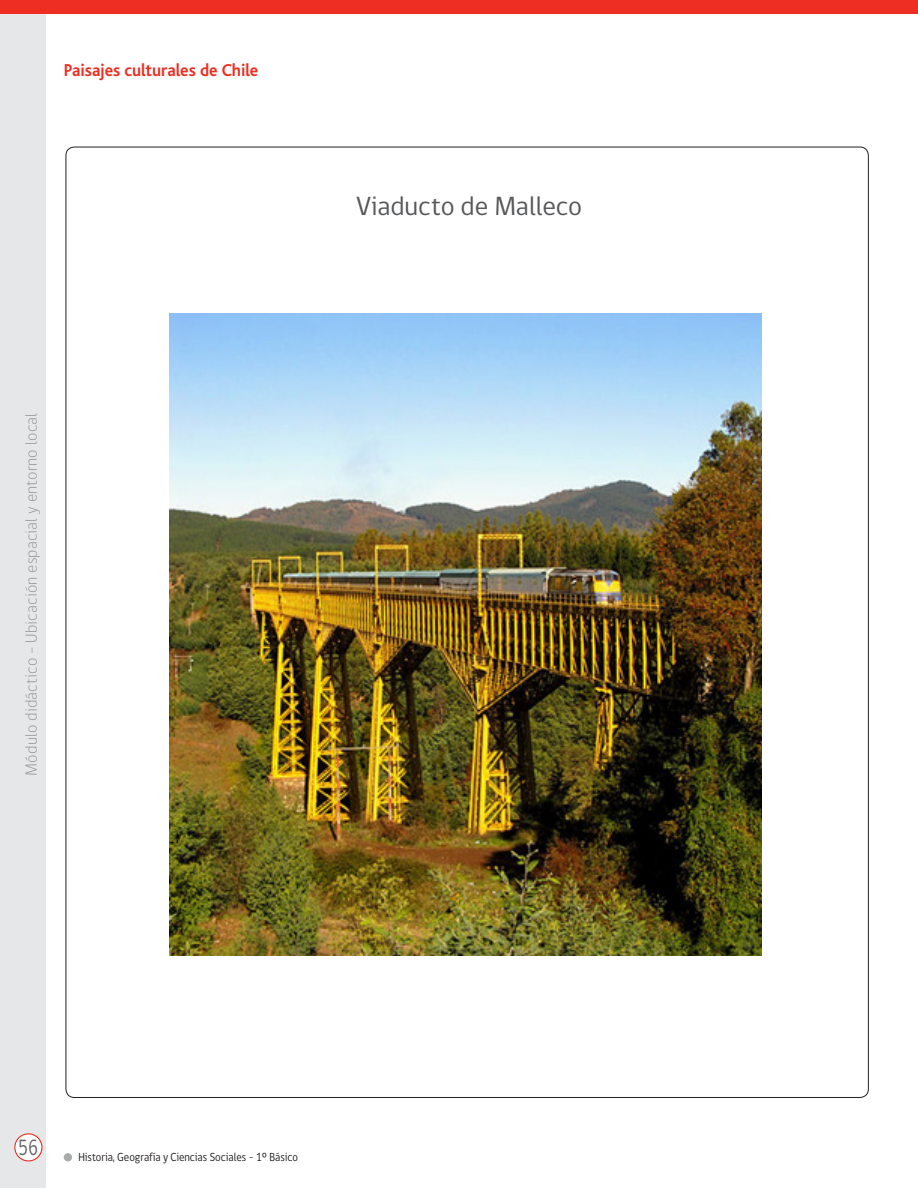
<style>
.page{position:relative;width:918px;height:1188px;background:#fff}
.page>*{position:absolute;margin:0;border:0;box-sizing:border-box;transform-origin:0 0}
.texto_clase{font:27px "gob CL";letter-spacing:-.005em;color:#57585a}
.t1{font:22.5px "gob CL";color:#636366;scale:.8 1}
.texto_clase-2{font:700 18px "Bliss";letter-spacing:-.005em;color:#ee2e22;scale:.95 1}
.t2{font:300 16.5px "gob CL";letter-spacing:.01em;color:#939598}
.t3{font:12px "gob CL";color:#231f20;scale:.9 1}
</style>
<div class="page">
<div style="left:0;top:0;width:45px;height:1188px;background:#e6e7e9"></div>
<div style="left:64px;top:1153px;width:8px;height:8px;background:#a8a9ad;border-radius:50%"></div>
<div style="left:15px;top:1134px;width:27px;height:27px;background:#fff;border-radius:50%"></div>
<div style="left:14px;top:1133px;width:29px;height:29px;border:1px solid #ee2e22;border-radius:50%"></div>
<div style="left:0;top:0;width:918px;height:14px;background:#ee2e22"></div>
<img style="left:170px;top:314px;width:592px;height:642px">
<p class="texto_clase-2" style="left:64px;top:61px;width:206px">Paisajes culturales de Chile</p>
<p class="t2" style="left:20px;top:776px;width:365px;rotate:-90deg">Módulo didáctico - Ubicación espacial y entorno local</p>
<p class="texto_clase" style="left:357px;top:188px;width:227px">Viaducto de Malleco</p>
<h2 class="t1" style="left:18px;top:1132px;width:26px">56</h2>
<p class="t3" style="left:78px;top:1149px;width:246px">Historia, Geografía y Ciencias Sociales - 1º Básico</p>
</div>
